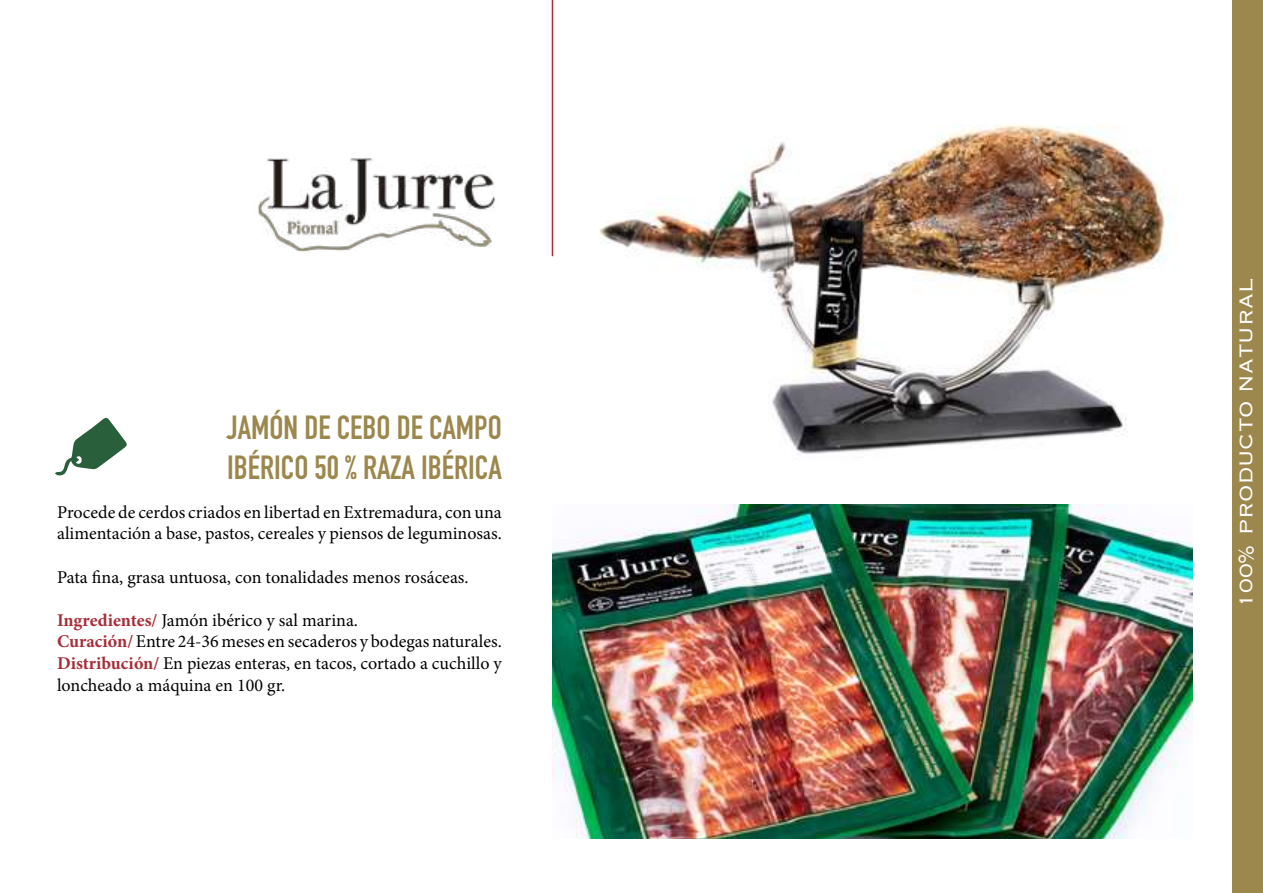
<style>
.page{position:relative;width:1263px;height:893px;background:#fff}
.page>*{position:absolute;margin:0;border:0;box-sizing:border-box;transform-origin:0 0}
.t1{font:700 33px/39.6px "DIN Condensed";color:#9c884d}
.t2{font:300 24px "Copperplate";color:#fff}
.t3{font:18px/21.6px "Minion Pro";color:#000}
.s1{font-weight:700;color:#a72d38}
</style>
<div class="page">
<img style="left:258px;top:158px;width:238px;height:94px">
<img style="left:553px;top:54px;width:623px;height:401px">
<img style="left:553px;top:505px;width:640px;height:334px">
<div style="left:1232px;top:0;width:31px;height:893px;background:#9c884d"></div>
<hr style="left:552px;top:0;width:1px;height:256px;background:#a72d38">
<svg style="left:55px;top:417px;width:72px;height:59px"></svg>
<h1 class="t1" style="left:227px;top:408px;width:277px">JAMÓN DE CEBO DE CAMPO<br>IBÉRICO 50 % RAZA IBÉRICA</h1>
<p class="t3" style="left:57px;top:501px;width:446px">Procede de cerdos criados en libertad en Extremadura, con una alimentación a base, pastos, cereales y piensos de leguminosas.</p>
<p class="t3" style="left:57px;top:566px;width:413px">Pata fina, grasa untuosa, con tonalidades menos rosáceas.</p>
<p class="t3" style="left:57px;top:609px;width:446px"><span class="s1">Ingredientes/</span> Jamón ibérico y sal marina.<br><span class="s1">Curación/</span> Entre 24-36 meses en secaderos y bodegas naturales.<br><span class="s1">Distribución/</span> En piezas enteras, en tacos, cortado a cuchillo y loncheado a máquina en 100 gr.</p>
<h2 class="t2" style="left:1230px;top:608px;width:331px;rotate:-90deg">100% PRODUCTO NATURAL</h2>
</div>
